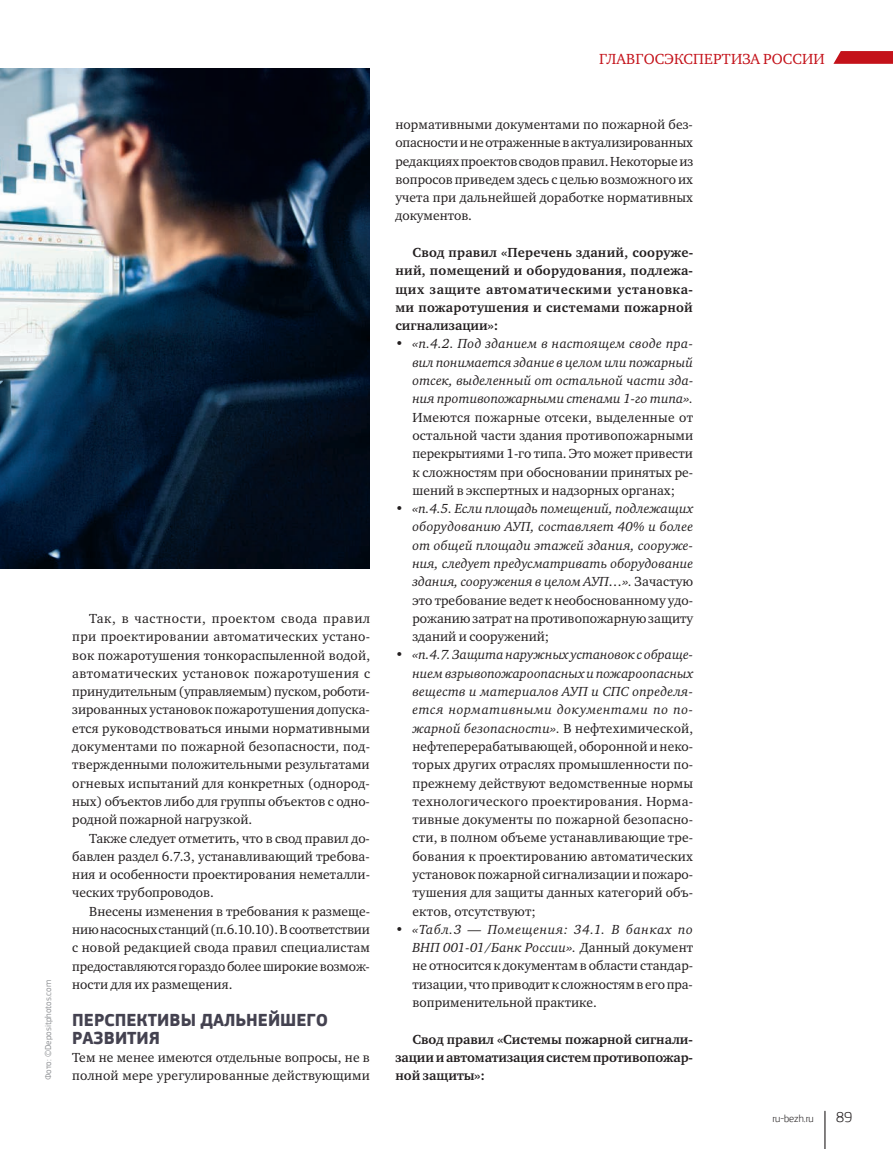
<style>
.page{position:relative;width:893px;height:1149px;background:#fff}
.page>*{position:absolute;margin:0;border:0;box-sizing:border-box;transform-origin:0 0}
.t1{font:700 18px/18.3px "PF Square Sans Pro";color:#444250}
.t2{font:15px "Charter ITC";letter-spacing:.01em;color:#c4121a}
.t3{font:300 15px "PF Square Sans Pro";color:#231f20}
.t4{font:13.5px/18.3px "Charter ITC";color:#231f20;text-align:justify}
.t5{font:italic 13.5px/18.3px "Charter ITC";color:#231f20;text-align:justify}
.t6{font:700 13.5px/18.3px "Charter ITC";color:#231f20;text-align:justify}
.t7{font:300 10.5px "PF Square Sans Pro";color:#231f20}
.t8{font:9px "PF Square Sans Pro";color:#939598}
.s1{font-style:normal}
.s2{font-style:italic}
</style>
<div class="page">
<img style="left:0;top:68px;width:370px;height:500px">
<hr style="left:824px;top:1110px;width:1px;height:38px;background:#231f20">
<svg style="left:833px;top:51px;width:60px;height:13px"></svg>
<p class="t8" style="left:43px;top:1080px;width:102px;rotate:-90deg">Фото: ©Depositphotos.com</p>
<p class="t4" style="left:72px;top:609px;width:299px;text-indent:17px">Так, в частности, проектом свода правил при проектировании автоматических устано&shy;вок пожаротушения тонкораспыленной водой, автоматических установок пожаротушения с принудительным (управляемым) пуском, роботи&shy;зированных установок пожаротушения допуска&shy;ется руководствоваться иными нормативными документами по пожарной безопасности, под&shy;твержденными положительными результатами огневых испытаний для конкретных (однород&shy;ных) объектов либо для группы объектов с одно&shy;родной пожарной нагрузкой.</p>
<p class="t4" style="left:72px;top:828px;width:299px;text-indent:17px">Также следует отметить, что в свод правил до&shy;бавлен раздел 6.7.3, устанавливающий требова&shy;ния и особенности проектирования неметалли&shy;ческих трубопроводов.</p>
<p class="t4" style="left:72px;top:901px;width:299px;text-indent:17px">Внесены изменения в требования к размеще&shy;нию насосных станций (п.6.10.10). В соответствии с новой редакцией свода правил специалистам предоставляются гораздо более широкие возмож&shy;ности для их размещения.</p>
<h1 class="t1" style="left:72px;top:1010px;width:257px">ПЕРСПЕКТИВЫ ДАЛЬНЕЙШЕГО<br>РАЗВИТИЯ</h1>
<p class="t4" style="left:72px;top:1048px;width:299px">Тем не менее имеются отдельные вопросы, не в полной мере урегулированные действующими</p>
<p class="t2" style="left:599px;top:49px;width:227px">ГЛАВГОСЭКСПЕРТИЗА РОССИИ</p>
<p class="t4" style="left:395px;top:115px;width:299px">нормативными документами по пожарной без&shy;опасности и не отраженные в актуализированных редакциях проектов сводов правил. Некоторые из вопросов приведем здесь с целью возможного их учета при дальнейшей доработке нормативных документов.</p>
<p class="t6" style="left:395px;top:243px;width:299px;text-indent:17px">Свод правил «Перечень зданий, сооруже&shy;ний, помещений и оборудования, подлежа&shy;щих защите автоматическими установка&shy;ми пожаротушения и системами пожарной сигнализации»:</p>
<p class="t5" style="left:412px;top:334px;width:282px;text-indent:-17px"><span class="s1">•</span> «п.4.2. Под зданием в настоящем своде пра&shy;вил понимается здание в целом или пожарный отсек, выделенный от остальной части зда&shy;ния противопожарными стенами 1-го типа».</p>
<p class="t4" style="left:412px;top:408px;width:282px">Имеются пожарные отсеки, выделенные от остальной части здания противопожарными перекрытиями 1-го типа. Это может привести к сложностям при обосновании принятых ре&shy;шений в экспертных и надзорных органах;</p>
<p class="t5" style="left:412px;top:499px;width:282px;text-indent:-17px"><span class="s1">•</span> «п.4.5. Если площадь помещений, подлежащих оборудованию АУП, составляет 40% и более от общей площади этажей здания, сооруже&shy;ния, следует предусматривать оборудование здания, сооружения в целом АУП…». <span class="s1">Зачастую это требование ведет к необоснованному удо&shy;рожанию затрат на противопожарную защиту зданий и сооружений;</span></p>
<p class="t4" style="left:412px;top:645px;width:282px;text-indent:-17px">• <span class="s2">«п.4.7. Защита наружных установок с обраще&shy;нием взрывопожароопасных и пожароопасных веществ и материалов АУП и СПС определя&shy;ется нормативными документами по по&shy;жарной безопасности».</span> В нефтехимической, нефтеперерабатывающей, оборонной и неко&shy;торых других отраслях промышленности по&shy;прежнему действуют ведомственные нормы технологического проектирования. Норма&shy;тивные документы по пожарной безопасно&shy;сти, в полном объеме устанавливающие тре&shy;бования к проектированию автоматических установок пожарной сигнализации и пожаро&shy;тушения для защиты данных категорий объ&shy;ектов, отсутствуют;</p>
<p class="t4" style="left:412px;top:919px;width:282px;text-indent:-17px">• <span class="s2">«Табл.3 — Помещения: 34.1. В банках по ВНП 001-01/Банк России».</span> Данный документ не относится к документам в области стандар&shy;тизации, что приводит к сложностям в его пра&shy;воприменительной практике.</p>
<p class="t6" style="left:395px;top:1029px;width:299px;text-align:right">Свод правил «Системы пожарной сигнали&shy;зации и автоматизация систем противопожар-</p>
<p class="t6" style="left:395px;top:1066px;width:91px">ной защиты»:</p>
<p class="t7" style="left:772px;top:1112px;width:43px">ru-bezh.ru</p>
<p class="t3" style="left:836px;top:1108px;width:18px">89</p>
</div>
